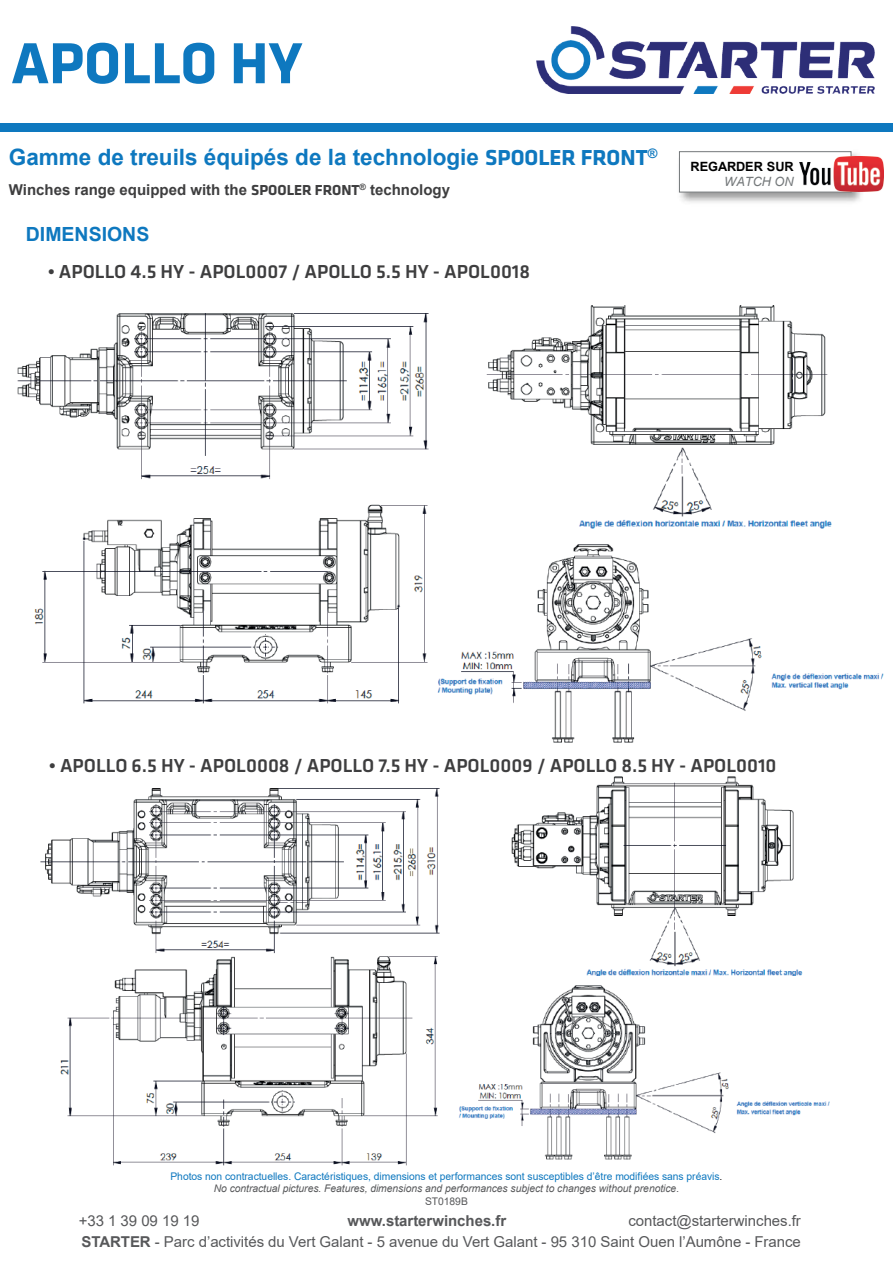
<style>
.page{position:relative;width:893px;height:1263px;background:#fff}
.page>*{position:absolute;margin:0;border:0;box-sizing:border-box;transform-origin:0 0}
.t1{font:700 60px "Klavika Basic";color:#0e78bf}
.t2{font:700 22.5px "Arial";color:#0e78bf}
.t3{font:500 19.5px "Klavika Basic";color:#3e3e3f}
.t4{font:700 19.5px "Arial";color:#0e78bf}
.t5{font:15px/20.2px "Arial";letter-spacing:-.005em;color:#57585a;text-align:right}
.t6{font:700 15px "Arial";color:#3e3e3f}
.t7{font:700 15px "Arial";letter-spacing:-.005em;color:#57585a}
.t8{font:700 12.75px "Arial";letter-spacing:-.005em;color:#000001}
.t9{font:italic 12.75px "Arial";letter-spacing:.005em;color:#74787a}
.t10{font:10.5px/12.6px "Arial";letter-spacing:-.005em;color:#0e78bf;text-align:center}
.t11{font:10.5px "Arial";letter-spacing:-.005em;color:#57585a}
.s1{font-family:"Klavika Basic"}
.s2{color:#231f20}
.s3{font-style:italic;color:#57585a}
.s4{font-weight:700}
</style>
<div class="page">
<img style="left:60px;top:956px;width:378px;height:210px">
<img style="left:437px;top:544px;width:447px;height:199px">
<div style="left:0;top:124px;width:893px;height:8px;background:#0e78bf"></div>
<img style="left:537px;top:26px;width:338px;height:68px">
<img style="left:678px;top:151px;width:189px;height:52px">
<div style="left:679px;top:151px;width:172px;height:41px;background:#fff;border:1px solid #74787a"></div>
<img style="left:800px;top:156px;width:83px;height:35px">
<img style="left:17px;top:313px;width:412px;height:167px">
<img style="left:34px;top:504px;width:394px;height:200px">
<img style="left:486px;top:305px;width:346px;height:224px">
<img style="left:40px;top:788px;width:400px;height:166px">
<img style="left:511px;top:776px;width:292px;height:200px">
<img style="left:459px;top:985px;width:371px;height:175px">
<h1 class="t1" style="left:11px;top:20px;width:293px">APOLLO HY</h1>
<h2 class="t2" style="left:9px;top:141px;width:650px">Gamme de treuils équipés de la technologie <span class="s1">SPOOLER FRONT</span><sup>®</sup></h2>
<h3 class="t6" style="left:9px;top:179px;width:443px">Winches range equipped with the <span class="s1">SPOOLER FRONT</span><sup>®</sup> technology</h3>
<h3 class="t4" style="left:26px;top:220px;width:125px">DIMENSIONS</h3>
<h3 class="t3" style="left:48px;top:258px;width:484px">• APOLLO 4.5 HY - APOL0007 / APOLLO 5.5 HY - APOL0018</h3>
<p class="t8" style="left:690px;top:157px;width:105px">REGARDER SUR</p>
<p class="t9" style="left:724px;top:173px;width:71px">WATCH ON</p>
<h3 class="t3" style="left:49px;top:752px;width:729px">• APOLLO 6.5 HY - APOL0008 / APOLLO 7.5 HY - APOL0009 / APOLLO 8.5 HY - APOL0010</h3>
<p class="t10" style="left:170px;top:1169px;width:553px">Photos non contractuelles. Caractéristiques, dimensions et performances sont susceptibles d’être modifiées sans préavis<span class="s2">.<br></span><span class="s3">No contractual pictures. Features, dimensions and performances subject to changes without prenotice.</span></p>
<p class="t11" style="left:425px;top:1194px;width:44px">ST0189B</p>
<h3 class="t5" style="left:79px;top:1211px;width:122px">+33 1 39 09 19 19</h3>
<h3 class="t7" style="left:348px;top:1210px;width:160px">www.starterwinches.fr</h3>
<h3 class="t5" style="left:81px;top:1211px;width:721px">contact@starterwinches.fr<br><span class="s4">STARTER</span> - Parc d’activités du Vert Galant - 5 avenue du Vert Galant - 95 310 Saint Ouen l’Aumône - France</h3>
</div>
